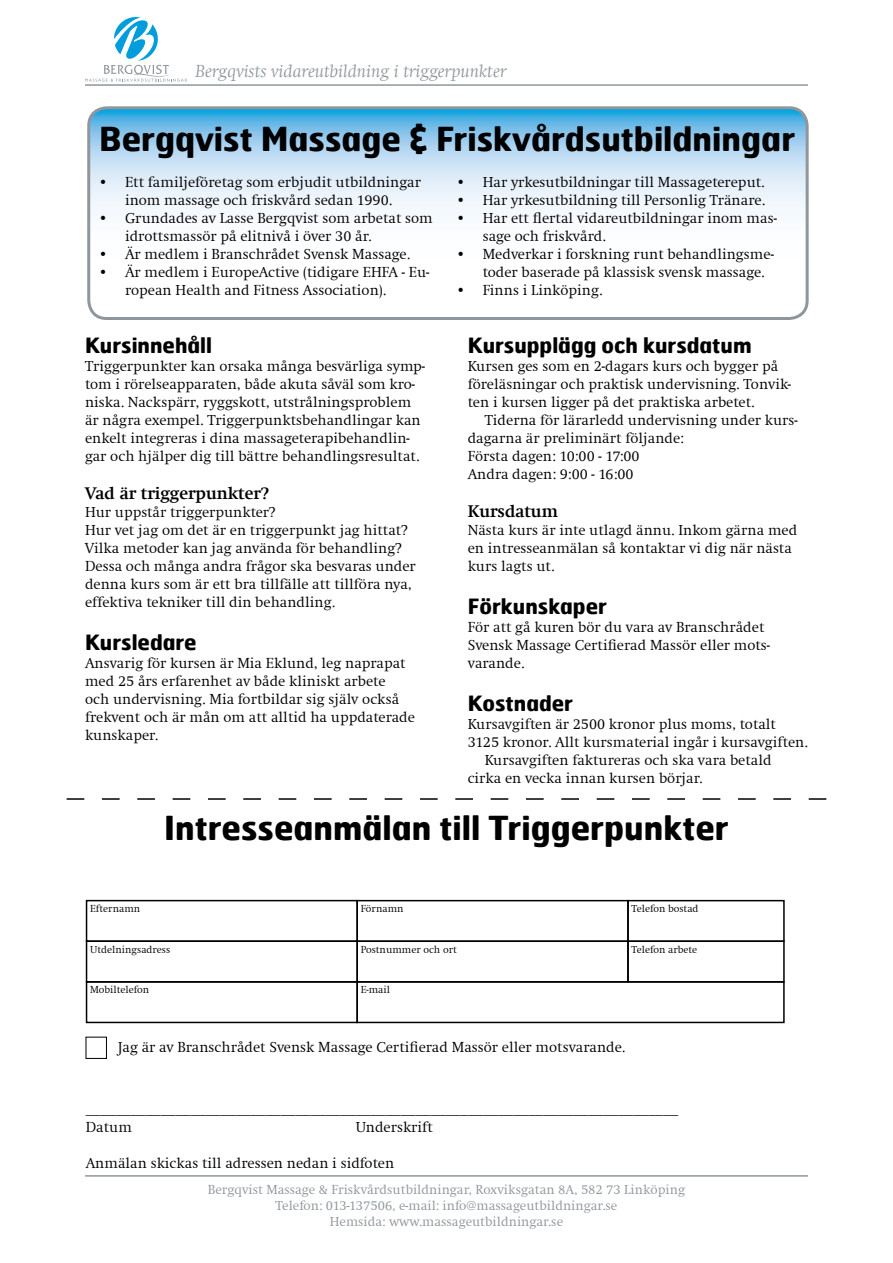
<style>
.page{position:relative;width:893px;height:1263px;background:#fff}
.page>*{position:absolute;margin:0;border:0;box-sizing:border-box;transform-origin:0 0}
.t1{font:700 33px "Hermes";color:#000}
.t2{font:700 21px "Hermes";color:#000}
.t3{font:italic 300 18px "Swift";color:#8f979d}
.t4{font:700 16.5px "Swift";color:#000}
.t5{font:300 15px/18px "Swift";color:#000}
.t6{font:300 13.5px/16.2px "Swift";color:#8f979d;text-align:center}
.t7{font:300 10.5px "Swift";color:#000}
</style>
<div class="page">
<hr style="left:85px;top:1175px;width:723px;height:1px;background:#8f979d">
<hr style="left:85px;top:84px;width:723px;height:2px;background:#8f979d">
<svg style="left:85px;top:17px;width:102px;height:65px"></svg>
<svg style="left:91px;top:110px;width:714px;height:206px"></svg>
<div style="left:87px;top:106px;width:722px;height:214px;border:3px solid #8f979d;border-radius:18px"></div>
<div style="left:86px;top:900px;width:272px;height:42px;border:2px solid #000"></div>
<div style="left:356px;top:900px;width:273px;height:42px;border:2px solid #000"></div>
<div style="left:627px;top:900px;width:158px;height:42px;border:2px solid #000"></div>
<div style="left:356px;top:981px;width:429px;height:42px;border:2px solid #000"></div>
<div style="left:86px;top:940px;width:272px;height:42px;border:2px solid #000"></div>
<div style="left:86px;top:981px;width:272px;height:42px;border:2px solid #000"></div>
<div style="left:356px;top:940px;width:273px;height:42px;border:2px solid #000"></div>
<div style="left:627px;top:940px;width:158px;height:42px;border:2px solid #000"></div>
<svg style="left:67px;top:798px;width:759px;height:2px"></svg>
<p class="t3" style="left:196px;top:62px;width:313px">Bergqvists vidareutbildning i triggerpunkter</p>
<h1 class="t1" style="left:99px;top:117px;width:697px">Bergqvist Massage &amp; Friskvårdsutbildningar</h1>
<p class="t5" style="left:98px;top:174px;width:324px;text-align:center">• Ett familjeföretag som erbjudit utbildningar inom massage och friskvård sedan 1990.</p>
<p class="t5" style="left:125px;top:210px;width:309px;text-indent:-27px">• Grundades av Lasse Bergqvist som arbetat som idrottsmassör på elitnivå i över 30 år.</p>
<p class="t5" style="left:98px;top:246px;width:314px">• Är medlem i Branschrådet Svensk Massage.</p>
<p class="t5" style="left:125px;top:264px;width:306px;text-indent:-27px">• Är medlem i EuropeActive (tidigare EHFA - Eu&shy;ropean Health and Fitness Association).</p>
<p class="t5" style="left:456px;top:174px;width:310px">• Har yrkesutbildningar till Massagetereput.</p>
<p class="t5" style="left:456px;top:192px;width:311px">• Har yrkesutbildning till Personlig Tränare.</p>
<p class="t5" style="left:483px;top:210px;width:296px;text-indent:-27px">• Har ett flertal vidareutbildningar inom mas&shy;sage och friskvård.</p>
<p class="t5" style="left:483px;top:246px;width:293px;text-indent:-27px">• Medverkar i forskning runt behandlingsme&shy;toder baserade på klassisk svensk massage.</p>
<p class="t5" style="left:456px;top:282px;width:148px">• Finns i Linköping.</p>
<h2 class="t2" style="left:85px;top:331px;width:129px">Kursinnehåll</h2>
<p class="t5" style="left:85px;top:357px;width:341px">Triggerpunkter kan orsaka många besvärliga symp&shy;tom i rörelseapparaten, både akuta såväl som kro&shy;niska. Nackspärr, ryggskott, utstrålningsproblem är några exempel. Triggerpunktsbehandlingar kan enkelt integreras i dina massageterapibehandlin&shy;gar och hjälper dig till bättre behandlingsresultat.</p>
<p class="t4" style="left:85px;top:483px;width:185px">Vad är triggerpunkter?</p>
<p class="t5" style="left:85px;top:503px;width:332px">Hur uppstår triggerpunkter?<br>Hur vet jag om det är en triggerpunkt jag hittat?<br>Vilka metoder kan jag använda för behandling?<br>Dessa och många andra frågor ska besvaras under denna kurs som är ett bra tillfälle att tillföra nya, effektiva tekniker till din behandling.</p>
<h2 class="t2" style="left:85px;top:628px;width:113px">Kursledare</h2>
<p class="t5" style="left:85px;top:654px;width:331px">Ansvarig för kursen är Mia Eklund, leg naprapat med 25 års erfarenhet av både kliniskt arbete<br>och undervisning. Mia fortbildar sig själv också frekvent och är mån om att alltid ha uppdaterade kunskaper.</p>
<h2 class="t2" style="left:468px;top:331px;width:285px">Kursupplägg och kursdatum</h2>
<p class="t5" style="left:468px;top:357px;width:325px">Kursen ges som en 2-dagars kurs och bygger på föreläsningar och praktisk undervisning. Tonvik&shy;ten i kursen ligger på det praktiska arbetet.</p>
<p class="t5" style="left:468px;top:411px;width:331px;text-indent:17px">Tiderna för lärarledd undervisning under kurs&shy;dagarna är preliminärt följande:<br>Första dagen: 10:00 - 17:00<br>Andra dagen: 9:00 - 16:00</p>
<p class="t4" style="left:468px;top:501px;width:92px">Kursdatum</p>
<p class="t5" style="left:468px;top:521px;width:331px">Nästa kurs är inte utlagd ännu. Inkom gärna med en intresseanmälan så kontaktar vi dig när nästa kurs lagts ut.</p>
<h2 class="t2" style="left:468px;top:592px;width:141px">Förkunskaper</h2>
<p class="t5" style="left:468px;top:618px;width:304px">För att gå kuren bör du vara av Branschrådet<br>Svensk Massage Certifierad Massör eller mots&shy;varande.</p>
<h2 class="t2" style="left:468px;top:690px;width:107px">Kostnader</h2>
<p class="t5" style="left:468px;top:715px;width:310px">Kursavgiften är 2500 kronor plus moms, totalt</p>
<p class="t5" style="left:468px;top:733px;width:342px">3125 kronor. Allt kursmaterial ingår i kursavgiften.</p>
<p class="t5" style="left:485px;top:751px;width:288px">Kursavgiften faktureras och ska vara betald</p>
<p class="t5" style="left:468px;top:769px;width:236px">cirka en vecka innan kursen börjar.</p>
<h1 class="t1" style="left:164px;top:807px;width:566px">Intresseanmälan till Triggerpunkter</h1>
<p class="t7" style="left:90px;top:903px;width:52px">Efternamn</p>
<p class="t7" style="left:90px;top:943px;width:82px">Utdelningsadress</p>
<p class="t7" style="left:90px;top:984px;width:61px">Mobiltelefon</p>
<p class="t7" style="left:361px;top:903px;width:44px">Förnamn</p>
<p class="t7" style="left:361px;top:943px;width:98px">Postnummer och ort</p>
<p class="t7" style="left:361px;top:984px;width:31px">E-mail</p>
<p class="t7" style="left:632px;top:903px;width:69px">Telefon bostad</p>
<p class="t7" style="left:632px;top:943px;width:67px">Telefon arbete</p>
<p class="t5" style="left:118px;top:1038px;width:509px">Jag är av Branschrådet Svensk Massage Certifierad Massör eller motsvarande.</p>
<p class="t5" style="left:86px;top:1100px;width:594px">_______________________________________________________________________________<br>Datum</p>
<p class="t5" style="left:356px;top:1118px;width:79px">Underskrift</p>
<p class="t5" style="left:86px;top:1154px;width:310px">Anmälan skickas till adressen nedan i sidfoten</p>
<p class="t6" style="left:208px;top:1181px;width:479px">Bergqvist Massage &amp; Friskvårdsutbildningar, Roxviksgatan 8A, 582 73 Linköping<br>Telefon: 013-137506, e-mail: info@massageutbildningar.se<br>Hemsida: www.massageutbildningar.se</p>
</div>
